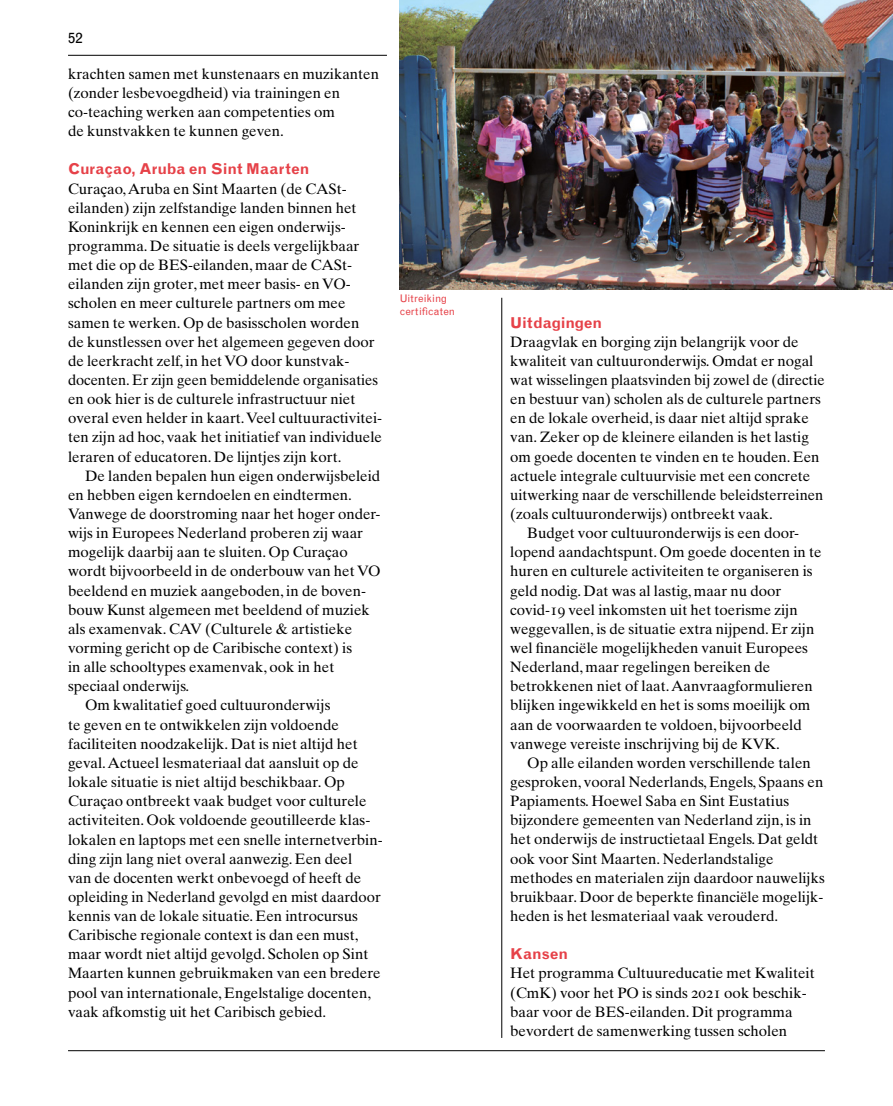
<style>
.page{position:relative;width:893px;height:1106px;background:#fff}
.page>*{position:absolute;margin:0;border:0;box-sizing:border-box;transform-origin:0 0}
.t1{font:15px/19.2px "Times Ten";color:#000}
.t2{font:700 15px "Grotesque";color:#e64148}
.t3{font:15px "Grotesque";color:#000}
.t4{font:10.5px/12.8px "Grotesque";letter-spacing:.01em;color:#e64148}
.s1{font-family:"Times Ten Roman SC"}
</style>
<div class="page">
<hr style="left:68px;top:55px;width:319px;height:1px;background:#000">
<hr style="left:501px;top:298px;width:1px;height:739px;background:#000">
<hr style="left:68px;top:1050px;width:757px;height:1px;background:#000">
<img style="left:400px;top:0;width:493px;height:289px">
<p class="t3" style="left:68px;top:29px;width:16px">52</p>
<p class="t1" style="left:68px;top:64px;width:312px">krachten samen met kunstenaars en muzikanten (zonder lesbevoegdheid) via trainingen en co-teaching werken aan competenties om<br>de kunstvakken te kunnen geven.</p>
<p class="t2" style="left:68px;top:160px;width:243px">Curaçao, Aruba en Sint Maarten</p>
<p class="t1" style="left:68px;top:179px;width:316px">Curaçao, Aruba en Sint Maarten (de CASt&shy;eilanden) zijn zelfstandige landen binnen het Koninkrijk en kennen een eigen onderwijs&shy;programma. De situatie is deels vergelijkbaar met die op de BES-eilanden, maar de CASt&shy;eilanden zijn groter, met meer basis- en VO&shy;scholen en meer culturele partners om mee samen te werken. Op de basisscholen worden<br>de kunstlessen over het algemeen gegeven door de leerkracht zelf, in het VO door kunstvak&shy;docenten. Er zijn geen bemiddelende organisaties en ook hier is de culturele infrastructuur niet overal even helder in kaart. Veel cultuuractivitei&shy;ten zijn ad hoc, vaak het initiatief van individuele leraren of educatoren. De lijntjes zijn kort.</p>
<p class="t1" style="left:85px;top:466px;width:297px">De landen bepalen hun eigen onderwijsbeleid</p>
<p class="t1" style="left:68px;top:485px;width:285px">en hebben eigen kerndoelen en eindtermen.</p>
<p class="t1" style="left:68px;top:504px;width:314px">Vanwege de doorstroming naar het hoger onder-</p>
<p class="t1" style="left:68px;top:523px;width:297px">wijs in Europees Nederland proberen zij waar</p>
<p class="t1" style="left:68px;top:542px;width:281px">mogelijk daarbij aan te sluiten. Op Curaçao</p>
<p class="t1" style="left:68px;top:561px;width:314px">wordt bijvoorbeeld in de onderbouw van het VO</p>
<p class="t1" style="left:68px;top:581px;width:299px">beeldend en muziek aangeboden, in de boven-</p>
<p class="t1" style="left:68px;top:600px;width:303px">bouw Kunst algemeen met beeldend of muziek</p>
<p class="t1" style="left:68px;top:619px;width:286px">als examenvak. CAV (Culturele &amp; artistieke</p>
<p class="t1" style="left:68px;top:638px;width:286px">vorming gericht op de Caribische context) is</p>
<p class="t1" style="left:68px;top:657px;width:268px">in alle schooltypes examenvak, ook in het</p>
<p class="t1" style="left:68px;top:676px;width:123px">speciaal onderwijs.</p>
<p class="t1" style="left:85px;top:695px;width:247px">Om kwalitatief goed cultuuronderwijs</p>
<p class="t1" style="left:68px;top:715px;width:272px">te geven en te ontwikkelen zijn voldoende</p>
<p class="t1" style="left:68px;top:734px;width:291px">faciliteiten noodzakelijk. Dat is niet altijd het</p>
<p class="t1" style="left:68px;top:753px;width:292px">geval. Actueel lesmateriaal dat aansluit op de</p>
<p class="t1" style="left:68px;top:772px;width:278px">lokale situatie is niet altijd beschikbaar. Op</p>
<p class="t1" style="left:68px;top:791px;width:300px">Curaçao ontbreekt vaak budget voor culturele</p>
<p class="t1" style="left:68px;top:810px;width:304px">activiteiten. Ook voldoende geoutilleerde klas-</p>
<p class="t1" style="left:68px;top:829px;width:316px">lokalen en laptops met een snelle internetverbin-</p>
<p class="t1" style="left:68px;top:848px;width:286px">ding zijn lang niet overal aanwezig. Een deel</p>
<p class="t1" style="left:68px;top:868px;width:295px">van de docenten werkt onbevoegd of heeft de</p>
<p class="t1" style="left:68px;top:887px;width:314px">opleiding in Nederland gevolgd en mist daardoor</p>
<p class="t1" style="left:68px;top:906px;width:291px">kennis van de lokale situatie. Een introcursus</p>
<p class="t1" style="left:68px;top:925px;width:292px">Caribische regionale context is dan een must,</p>
<p class="t1" style="left:68px;top:944px;width:302px">maar wordt niet altijd gevolgd. Scholen op Sint</p>
<p class="t1" style="left:68px;top:963px;width:314px">Maarten kunnen gebruikmaken van een bredere</p>
<p class="t1" style="left:68px;top:982px;width:305px">pool van internationale, Engelstalige docenten,</p>
<p class="t1" style="left:68px;top:1001px;width:260px">vaak afkomstig uit het Caribisch gebied.</p>
<p class="t4" style="left:400px;top:292px;width:57px">Uitreiking certificaten</p>
<p class="t2" style="left:510px;top:313px;width:93px">Uitdagingen</p>
<p class="t1" style="left:510px;top:332px;width:290px">Draagvlak en borging zijn belangrijk voor de</p>
<p class="t1" style="left:510px;top:351px;width:305px">kwaliteit van cultuuronderwijs. Omdat er nogal</p>
<p class="t1" style="left:510px;top:370px;width:316px">wat wisselingen plaatsvinden bij zowel de (directie</p>
<p class="t1" style="left:510px;top:389px;width:312px">en bestuur van) scholen als de culturele partners</p>
<p class="t1" style="left:510px;top:408px;width:300px">en de lokale overheid, is daar niet altijd sprake</p>
<p class="t1" style="left:510px;top:427px;width:300px">van. Zeker op de kleinere eilanden is het lastig</p>
<p class="t1" style="left:510px;top:447px;width:311px">om goede docenten te vinden en te houden. Een</p>
<p class="t1" style="left:510px;top:466px;width:302px">actuele integrale cultuurvisie met een concrete</p>
<p class="t1" style="left:510px;top:485px;width:315px">uitwerking naar de verschillende beleidsterreinen</p>
<p class="t1" style="left:510px;top:504px;width:264px">(zoals cultuuronderwijs) ontbreekt vaak.</p>
<p class="t1" style="left:527px;top:523px;width:273px">Budget voor cultuuronderwijs is een door-</p>
<p class="t1" style="left:510px;top:542px;width:313px">lopend aandachtspunt. Om goede docenten in te</p>
<p class="t1" style="left:510px;top:561px;width:304px">huren en culturele activiteiten te organiseren is</p>
<p class="t1" style="left:510px;top:580px;width:272px">geld nodig. Dat was al lastig, maar nu door</p>
<p class="t1" style="left:510px;top:600px;width:289px">covid-<span class="s1">19</span> veel inkomsten uit het toerisme zijn</p>
<p class="t1" style="left:510px;top:619px;width:306px">weggevallen, is de situatie extra nijpend. Er zijn</p>
<p class="t1" style="left:510px;top:638px;width:299px">wel financiële mogelijkheden vanuit Europees</p>
<p class="t1" style="left:510px;top:657px;width:261px">Nederland, maar regelingen bereiken de</p>
<p class="t1" style="left:510px;top:676px;width:304px">betrokkenen niet of laat. Aanvraagformulieren</p>
<p class="t1" style="left:510px;top:695px;width:301px">blijken ingewikkeld en het is soms moeilijk om</p>
<p class="t1" style="left:510px;top:714px;width:293px">aan de voorwaarden te voldoen, bijvoorbeeld</p>
<p class="t1" style="left:510px;top:734px;width:271px">vanwege vereiste inschrijving bij de KVK.</p>
<p class="t1" style="left:527px;top:753px;width:285px">Op alle eilanden worden verschillende talen</p>
<p class="t1" style="left:510px;top:772px;width:315px">gesproken, vooral Nederlands, Engels, Spaans en</p>
<p class="t1" style="left:510px;top:791px;width:280px">Papiaments. Hoewel Saba en Sint Eustatius</p>
<p class="t1" style="left:510px;top:810px;width:303px">bijzondere gemeenten van Nederland zijn, is in</p>
<p class="t1" style="left:510px;top:829px;width:309px">het onderwijs de instructietaal Engels. Dat geldt</p>
<p class="t1" style="left:510px;top:848px;width:265px">ook voor Sint Maarten. Nederlandstalige</p>
<p class="t1" style="left:510px;top:867px;width:316px">methodes en materialen zijn daardoor nauwelijks</p>
<p class="t1" style="left:510px;top:887px;width:315px">bruikbaar. Door de beperkte financiële mogelijk-</p>
<p class="t1" style="left:510px;top:906px;width:270px">heden is het lesmateriaal vaak verouderd.</p>
<p class="t2" style="left:510px;top:945px;width:59px">Kansen</p>
<p class="t1" style="left:510px;top:963px;width:306px">Het programma Cultuureducatie met Kwaliteit (CmK) voor het PO is sinds <span class="s1">2021</span> ook beschik&shy;baar voor de BES-eilanden. Dit programma bevordert de samenwerking tussen scholen</p>
</div>
